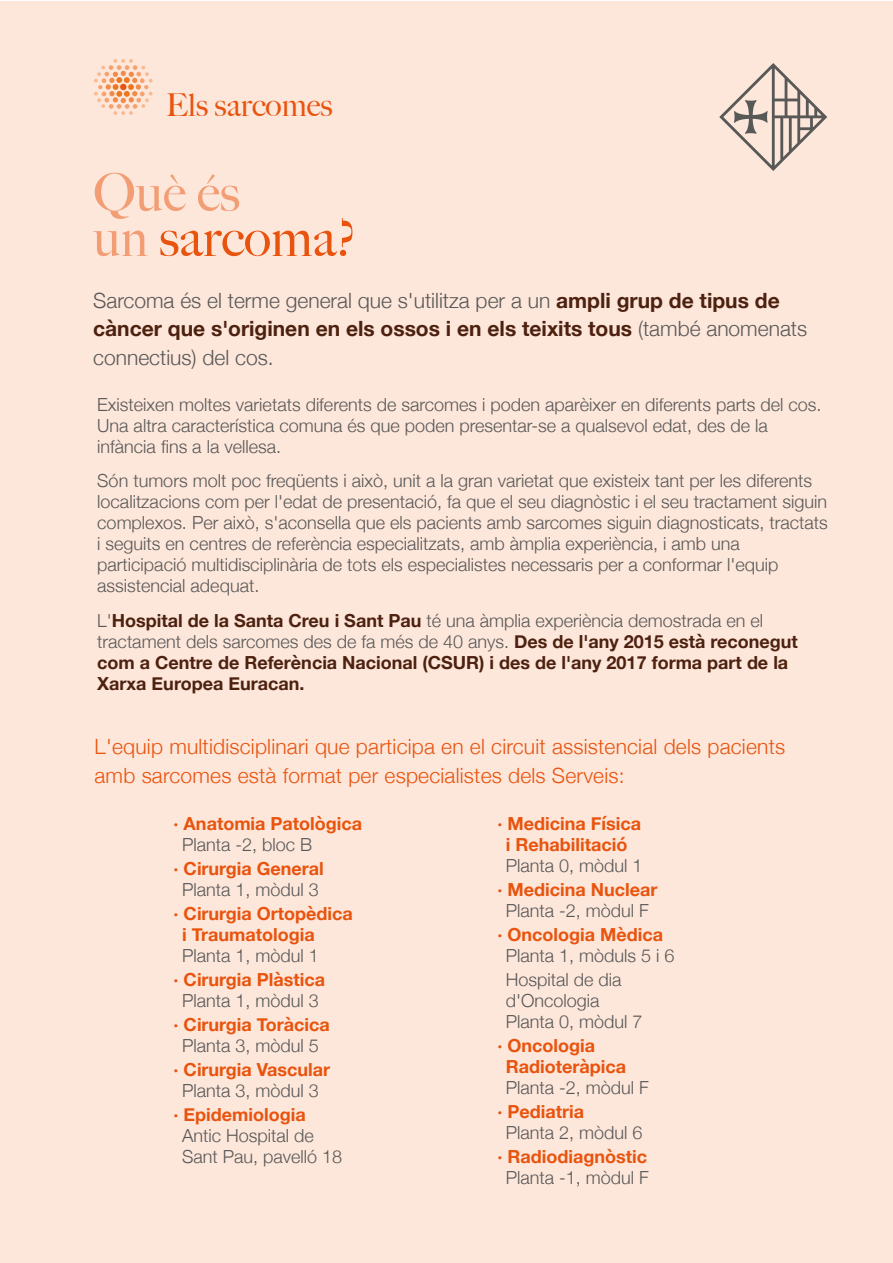
<style>
.page{position:relative;width:893px;height:1263px;background:#fff}
.page>*{position:absolute;margin:0;border:0;box-sizing:border-box;transform-origin:0 0}
.t1{font:500 52.5px/45px "Big Caslon";color:#e8540e}
.t2{font:500 31.5px "Big Caslon";color:#e8540e}
.t3{font:300 21px/28.5px "Helvetica Neue";color:#585857}
.t4{font:300 21px/28.5px "Helvetica Neue";letter-spacing:.01em;color:#e8540e}
.t5{font:300 18px/21px "Helvetica Neue";color:#585857}
.t6{font:700 18px/21px "Helvetica Neue";color:#e8540e}
.t7{font:700 18px/21px "Helvetica Neue";color:#4d210f}
.s1{color:rgb(232 84 14/.5)}
.s2{font-weight:700;color:#4d210f}
.s3{font-weight:300;color:#585857}
</style>
<div class="page">
<div style="left:0;top:1px;width:893px;height:1262px;background:#fde6da"></div>
<svg style="left:719px;top:63px;width:108px;height:108px"></svg>
<svg style="left:94px;top:59px;width:59px;height:56px"></svg>
<h2 class="t2" style="left:166px;top:79px;width:168px">Els sarcomes</h2>
<h1 class="t1" style="left:93px;top:168px;width:264px"><span class="s1">Què és<br>un</span> sarcoma?</h1>
<p class="t3" style="left:93px;top:284px;width:715px">Sarcoma és el terme general que s'utilitza per a un <span class="s2">ampli grup de tipus de càncer que s'originen en els ossos i en els teixits tous</span> (també anomenats connectius) del cos.</p>
<p class="t5" style="left:97px;top:392px;width:726px">Existeixen moltes varietats diferents de sarcomes i poden aparèixer en diferents parts del cos.<br>Una altra característica comuna és que poden presentar-se a qualsevol edat, des de la infància fins a la vellesa.</p>
<p class="t5" style="left:97px;top:469px;width:732px">Són tumors molt poc freqüents i això, unit a la gran varietat que existeix tant per les diferents localitzacions com per l'edat de presentació, fa que el seu diagnòstic i el seu tractament siguin complexos. Per això, s'aconsella que els pacients amb sarcomes siguin diagnosticats, tractats i seguits en centres de referència especialitzats, amb àmplia experiència, i amb una participació multidisciplinària de tots els especialistes necessaris per a conformar l'equip assistencial adequat.</p>
<p class="t7" style="left:97px;top:610px;width:702px"><span class="s3">L'</span>Hospital de la Santa Creu i Sant Pau <span class="s3">té una àmplia experiència demostrada en el tractament dels sarcomes des de fa més de 40 anys.</span> Des de l'any 2015 està reconegut com a Centre de Referència Nacional (CSUR) i des de l'any 2017 forma part de la Xarxa Europea Euracan.</p>
<p class="t4" style="left:95px;top:731px;width:692px">L'equip multidisciplinari que participa en el circuit assistencial dels pacients amb sarcomes està format per especialistes dels Serveis:</p>
<p class="t6" style="left:174px;top:814px;width:190px">· Anatomia Patològica</p>
<p class="t5" style="left:182px;top:833px;width:132px">Planta -2, bloc B</p>
<p class="t6" style="left:174px;top:859px;width:152px">· Cirurgia General</p>
<p class="t5" style="left:182px;top:878px;width:138px">Planta 1, mòdul 3</p>
<p class="t6" style="left:182px;top:904px;width:172px;text-indent:-8px">· Cirurgia Ortopèdica i Traumatologia</p>
<p class="t5" style="left:182px;top:944px;width:138px">Planta 1, mòdul 1</p>
<p class="t6" style="left:174px;top:970px;width:153px">· Cirurgia Plàstica</p>
<p class="t5" style="left:182px;top:989px;width:138px">Planta 1, mòdul 3</p>
<p class="t6" style="left:174px;top:1015px;width:158px">· Cirurgia Toràcica</p>
<p class="t5" style="left:182px;top:1034px;width:138px">Planta 3, mòdul 5</p>
<p class="t6" style="left:174px;top:1060px;width:158px">· Cirurgia Vascular</p>
<p class="t5" style="left:182px;top:1079px;width:138px">Planta 3, mòdul 3</p>
<p class="t6" style="left:174px;top:1105px;width:134px">· Epidemiologia</p>
<p class="t5" style="left:182px;top:1124px;width:162px">Antic Hospital de<br>Sant Pau, pavelló 18</p>
<p class="t6" style="left:497px;top:814px;width:145px;text-align:center">· Medicina Física i Rehabilitació</p>
<p class="t5" style="left:506px;top:854px;width:138px">Planta 0, mòdul 1</p>
<p class="t6" style="left:497px;top:880px;width:161px">· Medicina Nuclear</p>
<p class="t5" style="left:506px;top:899px;width:145px">Planta -2, mòdul F</p>
<p class="t6" style="left:497px;top:925px;width:167px">· Oncologia Mèdica</p>
<p class="t5" style="left:506px;top:943px;width:170px;line-height:24px">Planta 1, mòduls 5 i 6<br>Hospital de dia</p>
<p class="t5" style="left:506px;top:989px;width:138px">d'Oncologia<br>Planta 0, mòdul 7</p>
<p class="t6" style="left:506px;top:1036px;width:122px;text-indent:-8px">· Oncologia<br>Radioteràpica</p>
<p class="t5" style="left:506px;top:1076px;width:145px">Planta -2, mòdul F</p>
<p class="t6" style="left:497px;top:1102px;width:88px">· Pediatria</p>
<p class="t5" style="left:506px;top:1121px;width:138px">Planta 2, mòdul 6</p>
<p class="t6" style="left:497px;top:1147px;width:151px">· Radiodiagnòstic</p>
<p class="t5" style="left:506px;top:1166px;width:145px">Planta -1, mòdul F</p>
</div>
